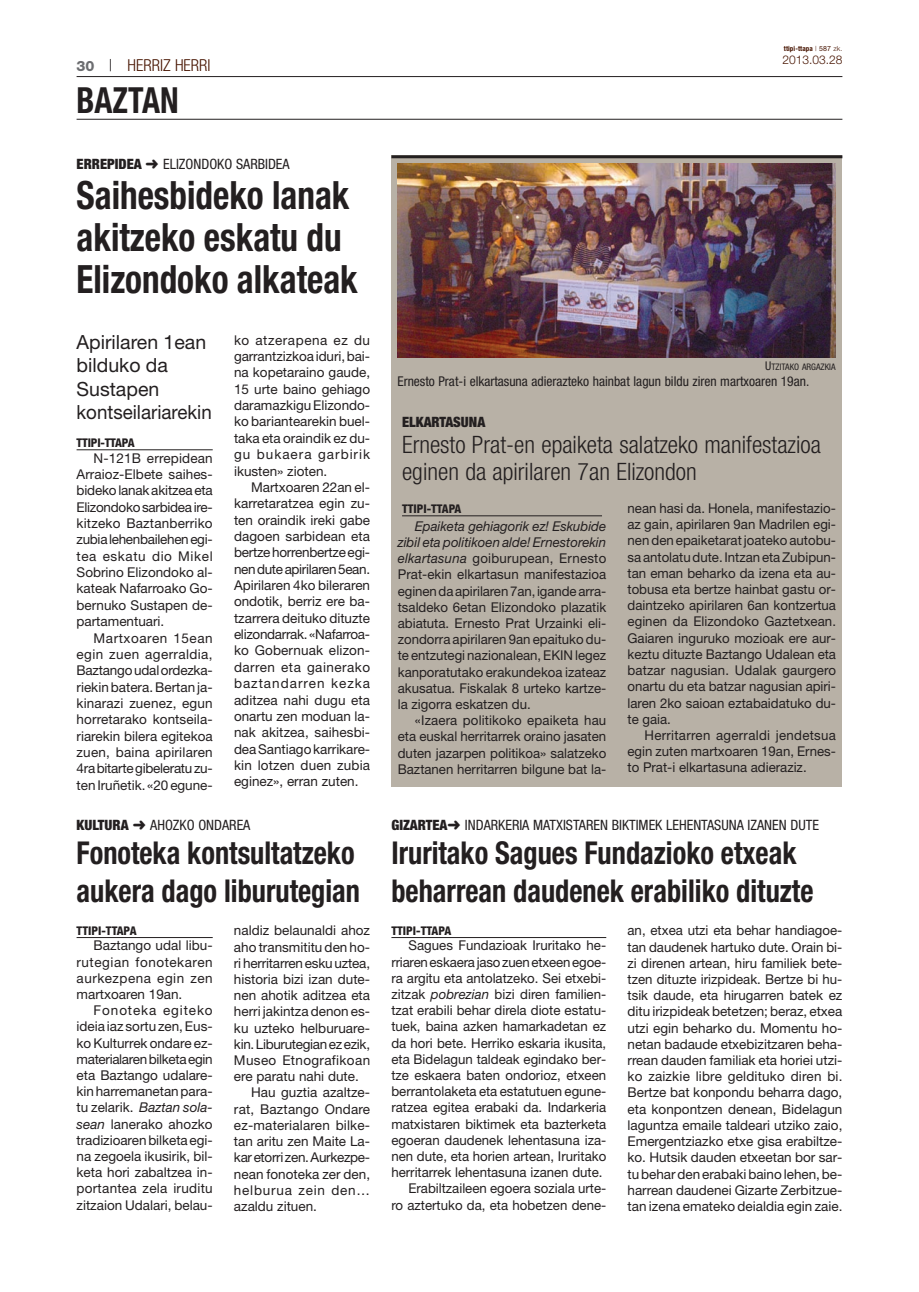
<style>
.page{position:relative;width:919px;height:1292px;background:#fff}
.page>*{position:absolute;margin:0;border:0;box-sizing:border-box;transform-origin:0 0}
.t1{font:700 condensed 39px/42px "Helvetica Neue";color:#231f20;scale:.9 1}
.t2{font:700 condensed 36px "Helvetica Neue";color:#231f20;scale:.9 1}
.t3{font:700 condensed 31.5px/37.8px "Helvetica Neue";color:#231f20;scale:.9 1}
.t4{font:300 condensed 24px/27px "Helvetica Neue";color:#231f20}
.t5{font:19.5px/23.4px "Helvetica Neue";color:#231f20}
.t6{font:300 condensed 16.5px "Helvetica Neue";color:#471400}
.t7{font:condensed 14.25px "Helvetica Neue";color:#231f20}
.t8{font:900 condensed 14.25px "Helvetica Neue";color:#231f20}
.t9{font:13.5px/16.2px "Helvetica Neue";color:#231f20;text-align:justify}
.t10{font:condensed 13.5px "Helvetica Neue";color:#231f20}
.t11{font:13.5px "Helvetica Neue";letter-spacing:-.025em;color:#231f20}
.t12{font:13.5px "Helvetica Neue";letter-spacing:.025em;color:#231f20}
.t13{font:13.5px "Helvetica Neue";letter-spacing:.06em;color:#231f20}
.t14{font:800 condensed 12px "Helvetica Neue";color:#231f20}
.t15{font:300 12px "Helvetica Neue";color:#471400}
.t16{font:condensed 9px "Helvetica Neue";color:#231f20}
.t17{font:700 condensed 7.05px "Helvetica Neue";letter-spacing:.015em;color:#471400}
.s1{font-weight:800;font-stretch:normal;font-size:14.25px;color:#6c6d70}
.s2{font-stretch:normal;color:#231f20}
.s3{font-weight:900}
.s4{font-style:italic}
.s5{font-weight:300;font-stretch:normal}
.s6{font-weight:400;font-stretch:normal}
.s7{font-size:12px}
</style>
<div class="page">
<hr style="left:77px;top:76px;width:765px;height:1px;background:#231f20">
<hr style="left:77px;top:119px;width:765px;height:1px;background:#231f20">
<hr style="left:77px;top:449px;width:136px;height:1px;background:#231f20">
<div style="left:391px;top:156px;width:451px;height:631px;background:#b8b1a6"></div>
<hr style="left:402px;top:515px;width:200px;height:1px;background:#231f20">
<hr style="left:391px;top:155px;width:451px;height:3px;background:#231f20">
<img style="left:398px;top:164px;width:437px;height:193px">
<hr style="left:391px;top:937px;width:215px;height:1px;background:#231f20">
<hr style="left:77px;top:937px;width:136px;height:1px;background:#231f20">
<p class="t6" style="left:77px;top:59px;width:135px"><span class="s1">30</span> <span class="s2">|</span> HERRIZ HERRI</p>
<h2 class="t2" style="left:77px;top:87px;width:115px">BAZTAN</h2>
<p class="t7" style="left:77px;top:159px;width:215px"><span class="s3">ERREPIDEA</span> ➜ ELIZONDOKO SARBIDEA</p>
<h1 class="t1" style="left:77px;top:177px;width:314px">Saihesbideko lanak akitzeko eskatu du<br>Elizondoko alkateak</h1>
<h3 class="t5" style="left:77px;top:332px;width:137px">Apirilaren 1ean bilduko da<br>Sustapen kontseilariarekin</h3>
<p class="t14" style="left:77px;top:438px;width:60px">TTIPI-TTAPA</p>
<p class="t9" style="left:77px;top:451px;width:138px;text-indent:17px">N-121B errepidean Arraioz-Elbete saihes&shy;bidekolanakakitzeaeta Elizondokosarbideaire&shy;kitzeko Baztanberriko zubialehenbailehenegi&shy;tea eskatu dio Mikel Sobrino Elizondoko al&shy;kateak Nafarroako Go&shy;bernuko Sustapen de&shy;partamentuari.</p>
<p class="t9" style="left:77px;top:631px;width:138px;text-indent:17px">Martxoaren 15ean egin zuen agerraldia, Baztangoudalordezka&shy;riekin batera. Bertan ja&shy;kinarazi zuenez, egun horretarako kontseila&shy;riarekin bilera egitekoa zuen, baina apirilaren 4rabitartegibeleratuzu&shy;tenIruñetik.«20egune-</p>
<p class="t9" style="left:234px;top:333px;width:138px">ko atzerapena ez du garrantzizkoaiduri,bai&shy;na kopetaraino gaude, 15 urte baino gehiago daramazkiguElizondo&shy;ko bariantearekin buel&shy;taka eta oraindik ez du&shy;gu bukaera garbirik ikusten» zioten.</p>
<p class="t9" style="left:234px;top:480px;width:138px;text-indent:17px">Martxoaren 22an el&shy;karretaratzea egin zu&shy;ten oraindik ireki gabe dagoen sarbidean eta bertzehorrenbertzeegi&shy;nenduteapirilaren5ean.<br>Apirilaren 4ko bileraren ondotik, berriz ere ba&shy;tzarrera deituko dituzte elizondarrak.«Nafarroa&shy;ko Gobernuak elizon&shy;darren eta gainerako baztandarren kezka aditzea nahi dugu eta onartu zen moduan la&shy;nak akitzea, saihesbi&shy;deaSantiagokarrikare&shy;kin lotzen duen zubia eginez», erran zuten.</p>
<p class="t7" style="left:77px;top:819px;width:175px"><span class="s3">KULTURA</span> ➜ AHOZKO ONDAREA</p>
<h3 class="t3" style="left:77px;top:836px;width:316px">Fonoteka kontsultatzeko aukera dago liburutegian</h3>
<p class="t14" style="left:77px;top:926px;width:61px">TTIPI-TTAPA</p>
<p class="t9" style="left:77px;top:938px;width:138px;text-indent:17px">Baztango udal libu&shy;rutegian fonotekaren aurkezpena egin zen martxoaren 19an.</p>
<p class="t9" style="left:77px;top:1003px;width:138px;text-indent:17px">Fonoteka egiteko ideiaiaz sortu zen, Eus&shy;ko Kulturrek ondare ez&shy;materialarenbilketaegin eta Baztango udalare&shy;kinharremanetanpara&shy;tu zelarik. <span class="s4">Baztan sola&shy;sean</span> lanerako ahozko tradizioarenbilketaegi&shy;na zegoela ikusirik, bil&shy;keta hori zabaltzea in&shy;portantea zela iruditu zitzaion Udalari, belau-</p>
<p class="t9" style="left:234px;top:923px;width:138px">naldiz belaunaldi ahoz</p>
<p class="t9" style="left:234px;top:940px;width:138px">aho transmititu den ho-</p>
<p class="t9" style="left:234px;top:956px;width:138px">riherritarreneskuuztea,</p>
<p class="t9" style="left:234px;top:972px;width:138px">historia bizi izan dute-</p>
<p class="t9" style="left:234px;top:988px;width:138px">nen ahotik aditzea eta</p>
<p class="t9" style="left:234px;top:1004px;width:138px">herri jakintza denon es-</p>
<p class="t9" style="left:234px;top:1021px;width:138px">ku uzteko helburuare-</p>
<p class="t11" style="left:234px;top:1039px;width:138px">kin.Liburutegianezezik,</p>
<p class="t12" style="left:234px;top:1055px;width:138px">Museo Etnografikoan</p>
<p class="t9" style="left:234px;top:1069px;width:126px">ere paratu nahi dute.</p>
<p class="t9" style="left:251px;top:1085px;width:121px">Hau guztia azaltze-</p>
<p class="t9" style="left:234px;top:1102px;width:138px">rat, Baztango Ondare</p>
<p class="t9" style="left:234px;top:1118px;width:138px">ez-materialaren bilke-</p>
<p class="t9" style="left:234px;top:1134px;width:138px">tan aritu zen Maite La-</p>
<p class="t11" style="left:234px;top:1152px;width:138px">karetorrizen.Aurkezpe-</p>
<p class="t9" style="left:234px;top:1166px;width:138px">nean fonoteka zer den,</p>
<p class="t13" style="left:234px;top:1184px;width:138px">helburua zein den…</p>
<p class="t9" style="left:234px;top:1199px;width:84px">azaldu zituen.</p>
<p class="t17" style="left:783px;top:46px;width:60px">ttipi-ttapa <span class="s5">|</span> <span class="s6">587</span> <span class="s5">zk.</span></p>
<p class="t15" style="left:782px;top:55px;width:62px">2013.03.28</p>
<p class="t16" style="left:765px;top:364px;width:72px"><span class="s7">U</span>TZITAKO ARGAZKIA</p>
<p class="t10" style="left:397px;top:376px;width:413px">Ernesto Prat-i elkartasuna adierazteko hainbat lagun bildu ziren martxoaren 19an.</p>
<p class="t8" style="left:402px;top:413px;width:85px">ELKARTASUNA</p>
<h3 class="t4" style="left:402px;top:433px;width:420px">Ernesto Prat-en epaiketa salatzeko manifestazioa eginen da apirilaren 7an Elizondon</h3>
<p class="t14" style="left:402px;top:504px;width:61px">TTIPI-TTAPA</p>
<p class="t9" style="left:398px;top:519px;width:210px;text-indent:17px"><span class="s4">Epaiketa gehiagorik ez! Eskubide zibil eta politikoen alde! Ernestorekin elkartasuna</span> goiburupean, Ernesto Prat-ekin elkartasun manifestazioa eginendaapirilaren7an,igandearra&shy;tsaldeko 6etan Elizondoko plazatik abiatuta. Ernesto Prat Urzainki eli&shy;zondorra apirilaren 9an epaituko du&shy;te entzutegi nazionalean, EKIN legez kanporatutako erakundekoa izateaz akusatua. Fiskalak 8 urteko kartze&shy;la zigorra eskatzen du.</p>
<p class="t9" style="left:398px;top:713px;width:210px;text-indent:17px">«Izaera politikoko epaiketa hau eta euskal herritarrek oraino jasaten duten jazarpen politikoa» salatzeko Baztanen herritarren bilgune bat la-</p>
<p class="t9" style="left:627px;top:501px;width:210px">nean hasi da. Honela, manifestazio&shy;az gain, apirilaren 9an Madrilen egi&shy;nen den epaiketarat joateko autobu&shy;saantolatudute.IntzanetaZubipun&shy;tan eman beharko da izena eta au&shy;tobusa eta bertze hainbat gastu or&shy;daintzeko apirilaren 6an kontzertua eginen da Elizondoko Gaztetxean.<br>Gaiaren inguruko mozioak ere aur&shy;keztu dituzte Baztango Udalean eta batzar nagusian. Udalak gaurgero onartu du eta batzar nagusian apiri&shy;laren 2ko saioan eztabaidatuko du&shy;te gaia.</p>
<p class="t9" style="left:627px;top:728px;width:210px;text-indent:17px">Herritarren agerraldi jendetsua egin zuten martxoaren 19an, Ernes&shy;to Prat-i elkartasuna adieraziz.</p>
<p class="t7" style="left:391px;top:819px;width:429px"><span class="s3">GIZARTEA</span>➜ INDARKERIA MATXISTAREN BIKTIMEK LEHENTASUNA IZANEN DUTE</p>
<h3 class="t3" style="left:391px;top:836px;width:470px">Iruritako Sagues Fundazioko etxeak beharrean daudenek erabiliko dituzte</h3>
<p class="t14" style="left:391px;top:926px;width:61px">TTIPI-TTAPA</p>
<p class="t9" style="left:391px;top:938px;width:216px;text-align:right">Sagues Fundazioak Iruritako he&shy;rriareneskaerajasozuenetxeenegoe&shy;ra argitu eta antolatzeko. Sei etxebi&shy;zitzak <span class="s4">pobrezian</span> bizi diren familien&shy;tzat erabili behar direla diote estatu&shy;tuek, baina azken hamarkadetan ez da hori bete. Herriko eskaria ikusita, eta Bidelagun taldeak egindako ber&shy;tze eskaera baten ondorioz, etxeen berrantolaketa eta estatutuen egune&shy;ratzea egitea erabaki da. Indarkeria matxistaren biktimek eta bazterketa egoeran daudenek lehentasuna iza&shy;nen dute, eta horien artean, Iruritako herritarrek lehentasuna izanen dute.<br>Erabiltzaileen egoera soziala urte-<br>ro aztertuko da, eta hobetzen dene-</p>
<p class="t9" style="left:627px;top:923px;width:216px">an, etxea utzi eta behar handiagoe&shy;tan daudenek hartuko dute. Orain bi&shy;zi direnen artean, hiru familiek bete&shy;tzen dituzte irizpideak. Bertze bi hu&shy;tsik daude, eta hirugarren batek ez ditu irizpideak betetzen; beraz, etxea utzi egin beharko du. Momentu ho&shy;netan badaude etxebizitzaren beha&shy;rrean dauden familiak eta horiei utzi&shy;ko zaizkie libre geldituko diren bi.<br>Bertze bat konpondu beharra dago, eta konpontzen denean, Bidelagun laguntza emaile taldeari utziko zaio, Emergentziazko etxe gisa erabiltze&shy;ko. Hutsik dauden etxeetan bor sar&shy;tu behar den erabakibainolehen,be&shy;harrean daudenei Gizarte Zerbitzue&shy;tan izena emateko deialdia egin zaie.</p>
</div>
